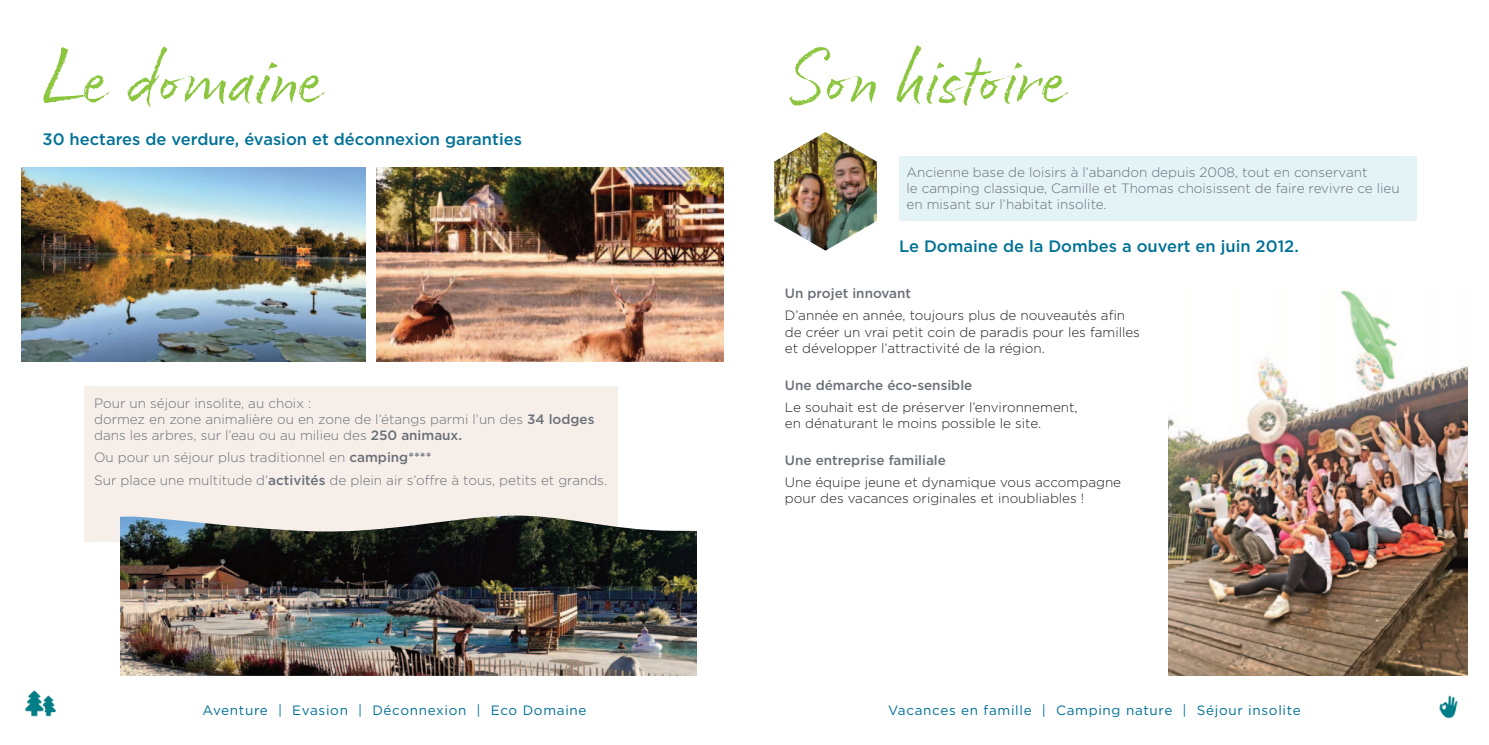
<style>
.page{position:relative;width:1489px;height:745px;background:#fff}
.page>*{position:absolute;margin:0;border:0;box-sizing:border-box;transform-origin:0 0}
.t1{font:82.5px "Cherry Blossoms";color:#8bc63e}
.t2{font:500 16.5px "Gotham";color:#017196}
.t3{font:300 13.5px/16.2px "Gotham";color:#6a6f78}
.t4{font:300 13.5px/16.2px "Gotham";color:#231f20}
.t5{font:13.5px "Gotham";letter-spacing:.05em;color:#017196}
.t6{font:500 13.5px "Gotham";color:#6a6f78}
.s1{font-weight:500}
</style>
<div class="page">
<div style="left:84px;top:386px;width:533px;height:155px;background:#f6efe9"></div>
<img style="left:21px;top:168px;width:345px;height:193px">
<img style="left:377px;top:168px;width:346px;height:193px">
<img style="left:1168px;top:290px;width:299px;height:385px">
<img style="left:25px;top:690px;width:31px;height:27px">
<div style="left:899px;top:157px;width:517px;height:64px;background:#e3f3f6"></div>
<img style="left:1439px;top:695px;width:19px;height:24px">
<img style="left:774px;top:132px;width:102px;height:118px">
<img style="left:121px;top:514px;width:576px;height:161px">
<h1 class="t1" style="left:43px;top:24px;width:282px">Le domaine</h1>
<p class="t2" style="left:43px;top:130px;width:481px">30 hectares de verdure, évasion et déconnexion garanties</p>
<p class="t3" style="left:94px;top:395px;width:502px">Pour un séjour insolite, au choix :<br>dormez en zone animalière ou en zone de l’étangs parmi l’un des <span class="s1">34 lodges </span>dans les arbres, sur l’eau ou au milieu des <span class="s1">250 animaux.</span></p>
<p class="t3" style="left:94px;top:447px;width:514px;line-height:22.2px">Ou pour un séjour plus traditionnel en <span class="s1">camping****<br></span>Sur place une multitude d’<span class="s1">activités</span> de plein air s’o-re à tous, petits et grands.</p>
<p class="t5" style="left:203px;top:702px;width:385px">Aventure | Evasion | Déconnexion | Eco Domaine</p>
<h1 class="t1" style="left:787px;top:24px;width:281px">Son histoire</h1>
<p class="t3" style="left:906px;top:164px;width:494px">Ancienne base de loisirs à l’abandon depuis 2008, tout en conservant<br>le camping classique, Camille et Thomas choisissent de faire revivre ce lieu en misant sur l’habitat insolite.</p>
<p class="t2" style="left:899px;top:236px;width:401px">Le Domaine de la Dombes a ouvert en juin 2012.</p>
<p class="t6" style="left:784px;top:286px;width:128px">Un projet innovant</p>
<p class="t4" style="left:784px;top:308px;width:356px">D’année en année, toujours plus de nouveautés afin de créer un vrai petit coin de paradis pour les familles et développer l’attractivité de la région.</p>
<p class="t6" style="left:784px;top:377px;width:189px">Une démarche éco-sensible</p>
<p class="t4" style="left:784px;top:399px;width:294px">Le souhait est de préserver l’environnement, en dénaturant le moins possible le site.</p>
<p class="t6" style="left:784px;top:452px;width:162px">Une entreprise familiale</p>
<p class="t4" style="left:784px;top:474px;width:338px">Une équipe jeune et dynamique vous accompagne pour des vacances originales et inoubliables !</p>
<p class="t5" style="left:888px;top:702px;width:414px">Vacances en famille | Camping nature | Séjour insolite</p>
</div>
